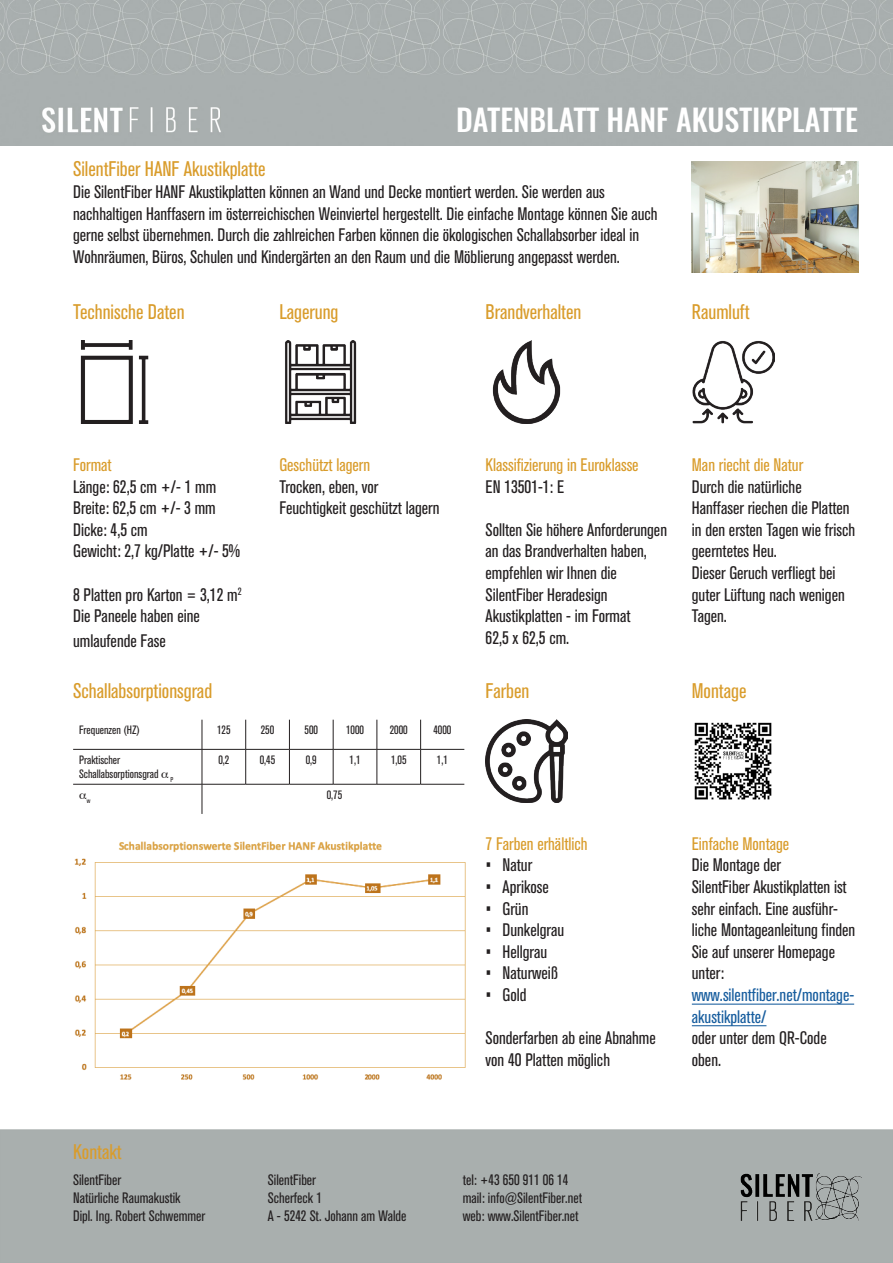
<style>
.page{position:relative;width:893px;height:1263px;background:#fff}
.page>*{position:absolute;margin:0;border:0;box-sizing:border-box;transform-origin:0 0}
.t1{font:500 30px "Oswald";color:#fff}
.t2{font:condensed 21px "Akzidenz Grotesk BQ";color:#d99c2b}
.t3{font:condensed 18px/21.6px "Akzidenz Grotesk BQ";color:#231f20}
.t4{font:condensed 18px "Akzidenz Grotesk BQ";color:#d99c2b}
.t5{font:condensed 15px/18px "Akzidenz Grotesk BQ";color:#231f20}
.t6{font:condensed 12px/14.4px "Akzidenz Grotesk BQ";color:#231f20}
.t7{font:condensed 7.05px "Akzidenz Grotesk BQ";color:#231f20}
.s1{color:#d99c2b}
.s2{color:#175d9e}
</style>
<div class="page">
<div style="left:0;top:0;width:30px;height:145px;background:#a9afaf"></div>
<img style="left:30px;top:0;width:863px;height:145px">
<img style="left:80px;top:341px;width:69px;height:82px">
<div style="left:0;top:1130px;width:893px;height:133px;background:#a9afae"></div>
<div style="left:0;top:1129px;width:893px;height:134px;border:2px solid #a8aead"></div>
<img style="left:740px;top:1173px;width:122px;height:48px">
<img style="left:74px;top:841px;width:392px;height:239px">
<svg style="left:202px;top:720px;width:1px;height:29px"></svg>
<svg style="left:245px;top:720px;width:1px;height:29px"></svg>
<svg style="left:289px;top:720px;width:1px;height:29px"></svg>
<svg style="left:333px;top:720px;width:1px;height:29px"></svg>
<svg style="left:377px;top:720px;width:1px;height:29px"></svg>
<svg style="left:420px;top:720px;width:1px;height:29px"></svg>
<hr style="left:73px;top:749px;width:129px;height:1px;background:#231f20">
<hr style="left:202px;top:749px;width:44px;height:1px;background:#231f20">
<hr style="left:202px;top:749px;width:1px;height:35px;background:#231f20">
<hr style="left:246px;top:749px;width:43px;height:1px;background:#231f20">
<hr style="left:245px;top:749px;width:1px;height:35px;background:#231f20">
<hr style="left:289px;top:749px;width:44px;height:1px;background:#231f20">
<hr style="left:289px;top:749px;width:1px;height:35px;background:#231f20">
<hr style="left:333px;top:749px;width:44px;height:1px;background:#231f20">
<hr style="left:333px;top:749px;width:1px;height:35px;background:#231f20">
<hr style="left:377px;top:749px;width:44px;height:1px;background:#231f20">
<hr style="left:377px;top:749px;width:1px;height:35px;background:#231f20">
<hr style="left:421px;top:749px;width:43px;height:1px;background:#231f20">
<hr style="left:420px;top:749px;width:1px;height:35px;background:#231f20">
<hr style="left:73px;top:784px;width:129px;height:1px;background:#231f20">
<hr style="left:202px;top:784px;width:44px;height:1px;background:#231f20">
<hr style="left:202px;top:784px;width:1px;height:30px;background:#231f20">
<hr style="left:246px;top:784px;width:43px;height:1px;background:#231f20">
<hr style="left:289px;top:784px;width:44px;height:1px;background:#231f20">
<hr style="left:333px;top:784px;width:44px;height:1px;background:#231f20">
<hr style="left:377px;top:784px;width:44px;height:1px;background:#231f20">
<hr style="left:421px;top:784px;width:43px;height:1px;background:#231f20">
<img style="left:285px;top:341px;width:72px;height:82px">
<img style="left:492px;top:341px;width:69px;height:82px">
<img style="left:692px;top:161px;width:166px;height:111px">
<img style="left:692px;top:341px;width:82px;height:82px">
<img style="left:486px;top:720px;width:82px;height:82px">
<hr style="left:692px;top:1003px;width:162px;height:2px;background:#175d9e">
<hr style="left:692px;top:1025px;width:74px;height:1px;background:#175d9e">
<img style="left:694px;top:722px;width:78px;height:78px">
<p class="t1" style="left:456px;top:104px;width:403px">DATENBLATT HANF AKUSTIKPLATTE</p>
<p class="t2" style="left:73px;top:157px;width:194px">SilentFiber HANF Akustikplatte</p>
<p class="t3" style="left:73px;top:181px;width:586px">Die SilentFiber HANF Akustikplatten können an Wand und Decke montiert werden. Sie werden aus nachhaltigen Hanffasern im österreichischen Weinviertel hergestellt. Die einfache Montage können Sie auch gerne selbst übernehmen. Durch die zahlreichen Farben können die ökologischen Schallabsorber ideal in Wohnräumen, Büros, Schulen und Kindergärten an den Raum und die Möblierung angepasst werden.</p>
<p class="t2" style="left:73px;top:300px;width:113px">Technische Daten</p>
<p class="t2" style="left:279px;top:300px;width:61px">Lagerung</p>
<p class="t2" style="left:486px;top:300px;width:97px">Brandverhalten</p>
<p class="t2" style="left:692px;top:300px;width:59px">Raumluft</p>
<p class="t4" style="left:73px;top:455px;width:40px">Format</p>
<p class="t3" style="left:73px;top:476px;width:145px">Länge: 62,5 cm +/- 1 mm</p>
<p class="t3" style="left:73px;top:497px;width:144px">Breite: 62,5 cm +/- 3 mm</p>
<p class="t3" style="left:73px;top:519px;width:76px">Dicke: 4,5 cm</p>
<p class="t3" style="left:73px;top:541px;width:169px">Gewicht: 2,7 kg/Platte +/- 5%</p>
<p class="t3" style="left:73px;top:584px;width:170px">8 Platten pro Karton = 3,12 m<sup>2<br></sup>Die Paneele haben eine</p>
<p class="t3" style="left:73px;top:631px;width:94px">umlaufende Fase</p>
<p class="t4" style="left:279px;top:455px;width:92px">Geschützt lagern</p>
<p class="t3" style="left:279px;top:476px;width:162px">Trocken, eben, vor<br>Feuchtigkeit geschützt lagern</p>
<p class="t4" style="left:486px;top:455px;width:155px">Klassifizierung in Euroklasse</p>
<p class="t3" style="left:486px;top:476px;width:80px">EN 13501-1: E</p>
<p class="t3" style="left:486px;top:519px;width:183px">Sollten Sie höhere Anforderungen an das Brandverhalten haben, empfehlen wir Ihnen die<br>SilentFiber Heradesign<br>Akustikplatten - im Format<br>62,5 x 62,5 cm.</p>
<p class="t4" style="left:692px;top:455px;width:113px">Man riecht die Natur</p>
<p class="t3" style="left:692px;top:476px;width:165px">Durch die natürliche<br>Hanffaser riechen die Platten in den ersten Tagen wie frisch geerntetes Heu.<br>Dieser Geruch verfliegt bei guter Lüftung nach wenigen<br>Tagen.</p>
<p class="t2" style="left:73px;top:678px;width:141px">Schallabsorptionsgrad</p>
<p class="t6" style="left:79px;top:723px;width:62px">Frequenzen (HZ)</p>
<p class="t6" style="left:217px;top:723px;width:15px">125</p>
<p class="t6" style="left:261px;top:723px;width:15px">250</p>
<p class="t6" style="left:305px;top:723px;width:15px">500</p>
<p class="t6" style="left:346px;top:723px;width:19px">1000</p>
<p class="t6" style="left:390px;top:723px;width:19px">2000</p>
<p class="t6" style="left:433px;top:723px;width:19px">4000</p>
<p class="t6" style="left:79px;top:753px;width:96px">Praktischer<br>Schallabsorptionsgrad <sub>P</sub></p>
<p class="t6" style="left:218px;top:753px;width:13px">0,2</p>
<p class="t6" style="left:260px;top:753px;width:17px">0,45</p>
<p class="t6" style="left:306px;top:753px;width:13px">0,9</p>
<p class="t6" style="left:350px;top:753px;width:13px">1,1</p>
<p class="t6" style="left:391px;top:753px;width:17px">1,05</p>
<p class="t6" style="left:437px;top:753px;width:13px">1,1</p>
<p class="t7" style="left:87px;top:796px;width:5px">w</p>
<p class="t6" style="left:327px;top:787px;width:17px">0,75</p>
<p class="t2" style="left:486px;top:678px;width:45px">Farben</p>
<p class="t2" style="left:692px;top:678px;width:56px">Montage</p>
<p class="t4" style="left:486px;top:833px;width:103px">7 Farben erhältlich</p>
<p class="t3" style="left:486px;top:855px;width:48px">• Natur</p>
<p class="t3" style="left:486px;top:876px;width:65px">• Aprikose</p>
<p class="t3" style="left:486px;top:898px;width:44px">• Grün</p>
<p class="t3" style="left:486px;top:919px;width:80px">• Dunkelgrau</p>
<p class="t3" style="left:486px;top:941px;width:63px">• Hellgrau</p>
<p class="t3" style="left:486px;top:963px;width:74px">• Naturweiß</p>
<p class="t3" style="left:486px;top:984px;width:43px">• Gold</p>
<p class="t3" style="left:486px;top:1027px;width:172px">Sonderfarben ab eine Abnahme von 40 Platten möglich</p>
<p class="t3" style="left:692px;top:833px;width:165px"><span class="s1">Einfache Montage<br></span>Die Montage der<br>SilentFiber Akustikplatten ist sehr einfach. Eine ausführ&shy;liche Montageanleitung finden<br>Sie auf unserer Homepage unter: <span class="s2">www.silentfiber.net/montage&shy;akustikplatte/</span></p>
<p class="t3" style="left:692px;top:1027px;width:136px">oder unter dem QR-Code oben.</p>
<p class="t2" style="left:73px;top:1140px;width:50px">Kontakt</p>
<p class="t5" style="left:73px;top:1171px;width:50px">SilentFiber</p>
<p class="t5" style="left:73px;top:1189px;width:109px">Natürliche Raumakustik</p>
<p class="t5" style="left:73px;top:1207px;width:134px">Dipl. Ing. Robert Schwemmer</p>
<p class="t5" style="left:268px;top:1171px;width:50px">SilentFiber</p>
<p class="t5" style="left:268px;top:1189px;width:140px">Scherfeck 1<br>A - 5242 St. Johann am Walde</p>
<p class="t5" style="left:463px;top:1171px;width:107px">tel: +43 650 911 06 14</p>
<p class="t5" style="left:463px;top:1189px;width:121px">mail: info@SilentFiber.net web: www.SilentFiber.net</p>
</div>
